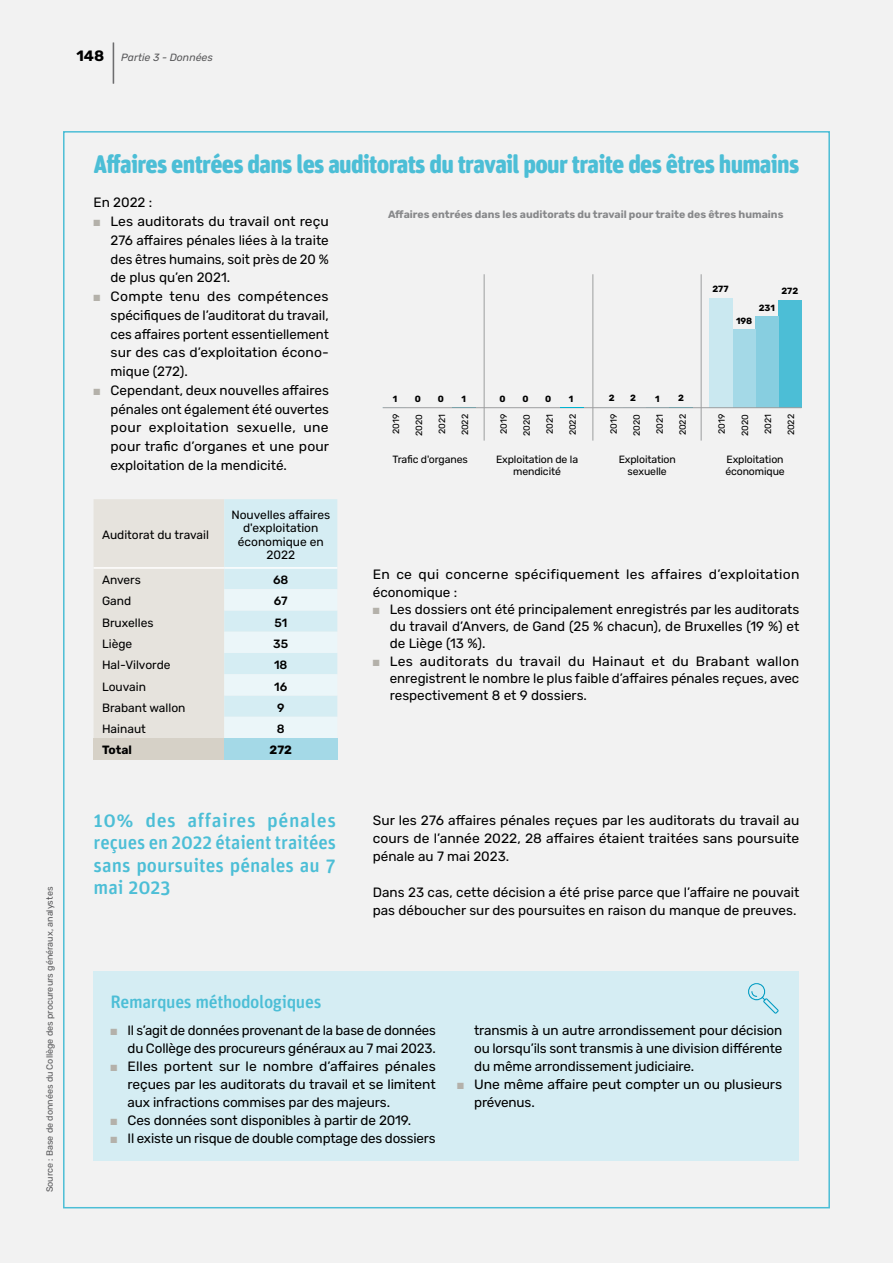
<style>
.page{position:relative;width:893px;height:1263px;background:#f2f2f2}
.page>*{position:absolute;margin:0;border:0;box-sizing:border-box;transform-origin:0 0}
.t1{font:37.5px "Rubik";color:#58585a;scale:.4 1}
.t2{font:900 25.5px "Unit Rounded OT";letter-spacing:-.03em;color:#4cbed6;scale:.95 1}
.Graph_-_caption{font:500 19.5px/22.5px "Unit Rounded OT";color:#4cbed6;text-align:justify}
.body_insprong_cijferdeel{font:500 18px "Unit Rounded OT";letter-spacing:-.02em;color:#4cbed6}
.t3{font:700 15px "Rubik";color:#000}
.Body_insprong_cijferdeel{font:13.5px/18.8px "Rubik";color:#000;text-align:justify}
.Body_insprong_cijferdeel-2{font:13.5px/18px "Rubik";letter-spacing:.02em;color:#000}
.Texte{font:12px/13.5px "Rubik";color:#000;text-align:center}
.Texte-2{font:500 12px "Rubik";color:#000}
.Texte-3{font:700 12px "Rubik";color:#000}
.t4{font:10.5px/12px "Rubik";letter-spacing:-.01em;color:#000;text-align:center}
.t5{font:700 10.5px "Rubik";color:#87888a}
.t6{font:italic 10.5px "Rubik";color:#58585a}
.t7{font:9px "Rubik";letter-spacing:-.01em;color:#000}
.t8{font:9px "Rubik";color:#58585a}
.t9{font:700 9px "Rubik";color:#000}
.s1{color:#b4b1aa}
</style>
<div class="page">
<svg style="left:94px;top:499px;width:243px;height:239px"></svg>
<div style="left:94px;top:738px;width:130px;height:21px;background:#d6d1c7"></div>
<div style="left:224px;top:738px;width:113px;height:21px;background:#a4d9e7"></div>
<hr style="left:94px;top:567px;width:130px;height:2px;background:#fff">
<hr style="left:224px;top:567px;width:113px;height:2px;background:#fff">
<div style="left:778px;top:300px;width:24px;height:107px;background:#4cbed6"></div>
<div style="left:755px;top:316px;width:23px;height:91px;background:#87cee0"></div>
<div style="left:732px;top:329px;width:23px;height:78px;background:#a4d9e7"></div>
<div style="left:709px;top:298px;width:23px;height:109px;background:#cae8f0"></div>
<hr style="left:383px;top:407px;width:419px;height:1px;background:#9c9e9f">
<svg style="left:561px;top:407px;width:23px;height:1px"></svg>
<hr style="left:701px;top:274px;width:1px;height:167px;background:#9c9e9f">
<hr style="left:593px;top:274px;width:1px;height:167px;background:#9c9e9f">
<hr style="left:484px;top:274px;width:1px;height:167px;background:#9c9e9f">
<div style="left:94px;top:971px;width:705px;height:189px;background:#d5edf3"></div>
<svg style="left:748px;top:983px;width:31px;height:31px"></svg>
<p class="t3" style="left:77px;top:47px;width:29px">148</p>
<h1 class="t1" style="left:112px;top:42px;width:10px">|</h1>
<p class="t6" style="left:121px;top:52px;width:93px">Partie 3 - Données</p>
<p class="t8" style="left:45px;top:1192px;width:307px;rotate:-90deg">Source : Base de données du Collège des procureurs généraux, analystes</p>
<h2 class="t2" style="left:94px;top:148px;width:744px">Affaires entrées dans les auditorats du travail pour traite des êtres humains</h2>
<p class="Body_insprong_cijferdeel" style="left:94px;top:194px;width:60px">En 2022 :</p>
<p class="Body_insprong_cijferdeel" style="left:111px;top:212px;width:220px;text-indent:-17px"><span class="s1">■</span> Les auditorats du travail ont reçu 276 affaires pénales liées à la traite des êtres humains, soit près de 20 % de plus qu’en 2021.</p>
<p class="Body_insprong_cijferdeel" style="left:111px;top:287px;width:220px;text-align:left;text-indent:-17px"><span class="s1">■</span> Compte tenu des compétences spécifiques de l’auditorat du travail, ces affaires portent essentiellement sur des cas d’exploitation écono&shy;mique (272).</p>
<p class="Body_insprong_cijferdeel" style="left:111px;top:381px;width:220px;text-indent:-17px"><span class="s1">■</span> Cependant, deux nouvelles affaires pénales ont également été ouvertes pour exploitation sexuelle, une pour trafic d’organes et une pour exploitation de la mendicité.</p>
<p class="t5" style="left:388px;top:208px;width:397px">Affaires entrées dans les auditorats du travail pour traite des êtres humains</p>
<p class="t9" style="left:712px;top:284px;width:18px">277</p>
<p class="t9" style="left:781px;top:286px;width:18px">272</p>
<p class="t9" style="left:759px;top:302px;width:18px">231</p>
<p class="t9" style="left:736px;top:316px;width:18px">198</p>
<p class="t9" style="left:609px;top:393px;width:7px">2</p>
<p class="t9" style="left:630px;top:393px;width:7px">2</p>
<p class="t9" style="left:678px;top:393px;width:7px">2</p>
<p class="t9" style="left:393px;top:393px;width:6px">1</p>
<p class="t9" style="left:415px;top:394px;width:8px">0</p>
<p class="t9" style="left:438px;top:394px;width:8px">0</p>
<p class="t9" style="left:461px;top:393px;width:6px">1</p>
<p class="t9" style="left:499px;top:394px;width:8px">0</p>
<p class="t9" style="left:522px;top:394px;width:8px">0</p>
<p class="t9" style="left:545px;top:394px;width:8px">0</p>
<p class="t9" style="left:569px;top:393px;width:6px">1</p>
<p class="t7" style="left:391px;top:434px;width:21px;rotate:-90deg">2019</p>
<p class="t7" style="left:414px;top:436px;width:23px;rotate:-90deg">2020</p>
<p class="t7" style="left:437px;top:434px;width:21px;rotate:-90deg">2021</p>
<p class="t7" style="left:460px;top:435px;width:23px;rotate:-90deg">2022</p>
<p class="t7" style="left:499px;top:434px;width:21px;rotate:-90deg">2019</p>
<p class="t7" style="left:522px;top:436px;width:23px;rotate:-90deg">2020</p>
<p class="t7" style="left:545px;top:434px;width:21px;rotate:-90deg">2021</p>
<p class="t7" style="left:568px;top:435px;width:23px;rotate:-90deg">2022</p>
<p class="t7" style="left:609px;top:434px;width:21px;rotate:-90deg">2019</p>
<p class="t7" style="left:632px;top:436px;width:23px;rotate:-90deg">2020</p>
<p class="t7" style="left:655px;top:434px;width:21px;rotate:-90deg">2021</p>
<p class="t7" style="left:678px;top:435px;width:23px;rotate:-90deg">2022</p>
<p class="t7" style="left:717px;top:434px;width:21px;rotate:-90deg">2019</p>
<p class="t7" style="left:740px;top:436px;width:23px;rotate:-90deg">2020</p>
<p class="t7" style="left:763px;top:434px;width:21px;rotate:-90deg">2021</p>
<p class="t7" style="left:786px;top:435px;width:23px;rotate:-90deg">2022</p>
<p class="t9" style="left:655px;top:393px;width:6px">1</p>
<p class="t4" style="left:393px;top:453px;width:77px">Trafic d'organes</p>
<p class="t4" style="left:496px;top:453px;width:84px">Exploitation de la mendicité</p>
<p class="t4" style="left:619px;top:453px;width:59px">Exploitation sexuelle</p>
<p class="t4" style="left:725px;top:453px;width:61px;text-align:left">Exploitation économique</p>
<p class="Texte" style="left:102px;top:529px;width:109px">Auditorat du travail</p>
<p class="Texte" style="left:231px;top:508px;width:100px">Nouvelles affaires d'exploitation économique en<br>2022</p>
<p class="Texte" style="left:102px;top:574px;width:40px">Anvers</p>
<p class="Texte-2" style="left:273px;top:573px;width:17px">68</p>
<p class="Texte" style="left:102px;top:595px;width:31px">Gand</p>
<p class="Texte-2" style="left:274px;top:595px;width:15px">67</p>
<p class="Texte" style="left:102px;top:616px;width:53px">Bruxelles</p>
<p class="Texte-2" style="left:274px;top:616px;width:14px">51</p>
<p class="Texte" style="left:102px;top:637px;width:32px">Liège</p>
<p class="Texte-2" style="left:273px;top:637px;width:16px">35</p>
<p class="Texte" style="left:102px;top:659px;width:70px">Hal-Vilvorde</p>
<p class="Texte-2" style="left:274px;top:658px;width:15px">18</p>
<p class="Texte" style="left:102px;top:680px;width:45px">Louvain</p>
<p class="Texte-2" style="left:274px;top:680px;width:15px">16</p>
<p class="Texte" style="left:102px;top:701px;width:85px">Brabant wallon</p>
<p class="Texte-2" style="left:277px;top:701px;width:9px">9</p>
<p class="Texte" style="left:102px;top:722px;width:45px">Hainaut</p>
<p class="Texte-2" style="left:277px;top:722px;width:9px">8</p>
<p class="Texte-3" style="left:102px;top:743px;width:31px">Total</p>
<p class="Texte-3" style="left:270px;top:743px;width:24px">272</p>
<p class="Graph_-_caption" style="left:94px;top:809px;width:244px">10% des affaires pénales reçues en 2022 étaient traitées sans poursuites pénales au 7 mai 2023</p>
<p class="Body_insprong_cijferdeel-2" style="left:373px;top:565px;width:428px">En ce qui concerne spécifiquement les affaires d’exploitation économique :</p>
<p class="Body_insprong_cijferdeel" style="left:390px;top:601px;width:411px;line-height:17.2px;text-indent:-17px"><span class="s1">■</span> Les dossiers ont été principalement enregistrés par les auditorats du travail d’Anvers, de Gand (25 % chacun), de Bruxelles (19 %) et de Liège (13 %).</p>
<p class="Body_insprong_cijferdeel" style="left:390px;top:653px;width:411px;line-height:17.2px;text-indent:-17px"><span class="s1">■</span> Les auditorats du travail du Hainaut et du Brabant wallon enregistrent le nombre le plus faible d’affaires pénales reçues, avec respectivement 8 et 9 dossiers.</p>
<p class="Body_insprong_cijferdeel" style="left:373px;top:811px;width:428px;line-height:18px">Sur les 276 affaires pénales reçues par les auditorats du travail au cours de l’année 2022, 28 affaires étaient traitées sans poursuite pénale au 7 mai 2023.</p>
<p class="Body_insprong_cijferdeel" style="left:373px;top:883px;width:428px;line-height:18px">Dans 23 cas, cette décision a été prise parce que l’affaire ne pouvait pas déboucher sur des poursuites en raison du manque de preuves.</p>
<p class="body_insprong_cijferdeel" style="left:111px;top:991px;width:212px">Remarques méthodologiques</p>
<p class="Body_insprong_cijferdeel" style="left:111px;top:1022px;width:327px;line-height:18px;text-align:right"><span class="s1">■</span> Il s’agit de données provenant de la base de données du Collège des procureurs généraux au 7 mai 2023.</p>
<p class="Body_insprong_cijferdeel" style="left:128px;top:1058px;width:310px;line-height:18px;text-indent:-17px"><span class="s1">■</span> Elles portent sur le nombre d’affaires pénales reçues par les auditorats du travail et se limitent aux infractions commises par des majeurs.</p>
<p class="Body_insprong_cijferdeel" style="left:111px;top:1112px;width:302px"><span class="s1">■</span> Ces données sont disponibles à partir de 2019.</p>
<p class="Body_insprong_cijferdeel" style="left:111px;top:1130px;width:327px"><span class="s1">■</span> Il existe un risque de double comptage des dossiers</p>
<p class="Body_insprong_cijferdeel" style="left:474px;top:1022px;width:310px;line-height:18px">transmis à un autre arrondissement pour décision ou lorsqu’ils sont transmis à une division différente du même arrondissement judiciaire.</p>
<p class="Body_insprong_cijferdeel" style="left:474px;top:1076px;width:310px;line-height:18px;text-indent:-17px"><span class="s1">■</span> Une même affaire peut compter un ou plusieurs prévenus.</p>
</div>
